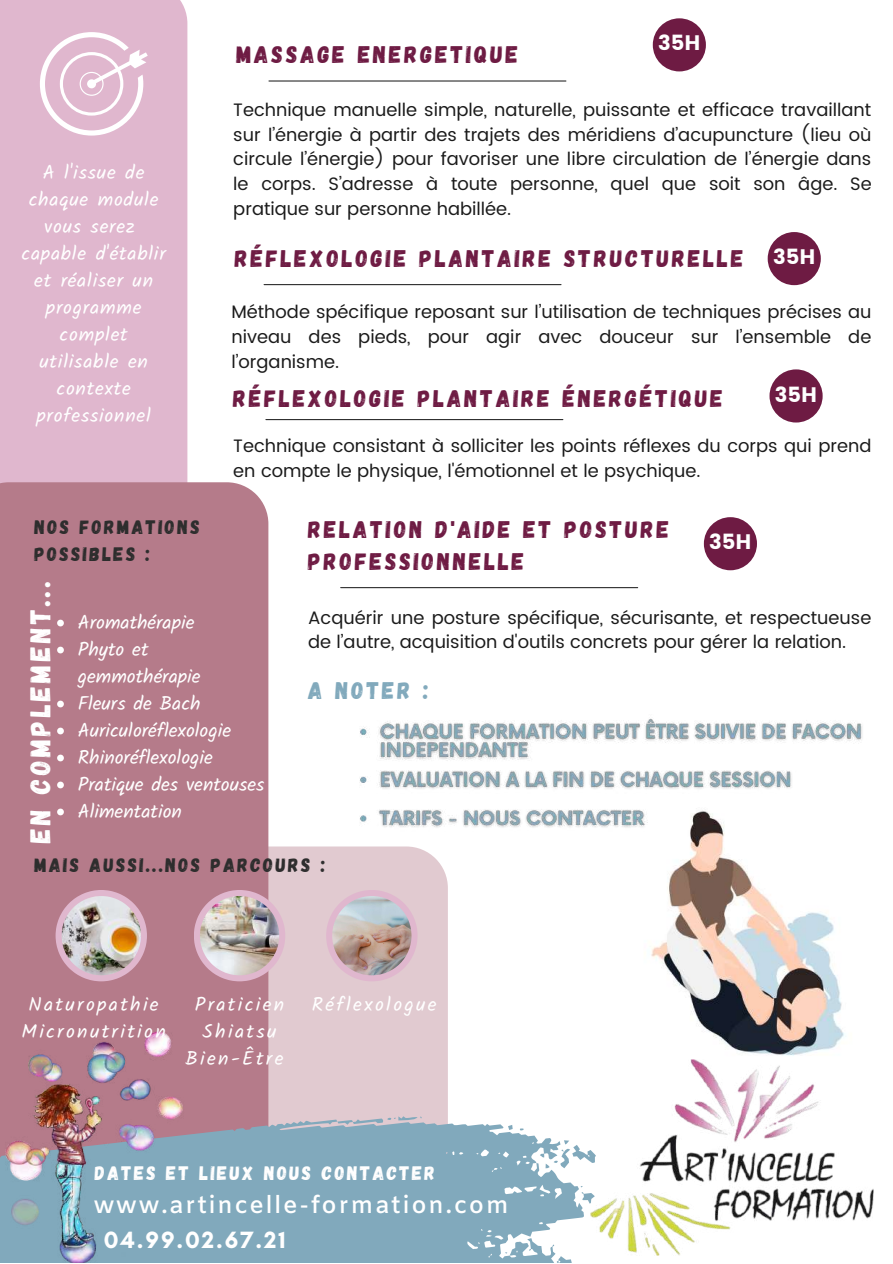
<style>
.page{position:relative;width:893px;height:1264px;background:#fff}
.page>*{position:absolute;margin:0;border:0;box-sizing:border-box;transform-origin:0 0}
.t1{font:28.5px "Gagalin";letter-spacing:.11em;color:#fff}
.t2{font:24px/32.5px "Gagalin";letter-spacing:.12em;color:#6e1b43}
.t3{font:600 24px "Amiko";letter-spacing:.08em;color:#fff}
.t4{font:700 24px "Glacial Indifference";letter-spacing:.08em;color:#fff}
.t5{font:24px "Gagalin";letter-spacing:.12em;color:#81a9bc}
.t6{font:21px "Poppins";color:#fff}
.t7{font:19.5px/27px "Kalam";color:#fff}
.t8{font:19.5px/27px "Kalam";letter-spacing:.04em;color:#fff;text-align:center}
.t9{font:19.5px/27px "Kalam";letter-spacing:.12em;color:#fff;text-align:center}
.t10{font:19.5px/27px "Gagalin";letter-spacing:.12em;color:#2d2d2d}
.t11{font:19.5px "Gagalin";letter-spacing:.12em;color:#fff}
.t12{font:18px/24.8px "Poppins";color:#1b1b1b;text-align:justify}
.s1{font-family:"Poppins";font-size:21px;color:#fff}
</style>
<div class="page">
<div style="left:0;top:0;width:187px;height:482px;background:#e0b7ce"></div>
<div style="left:0;top:846px;width:448px;height:409px;background:#e1cad0"></div>
<div style="left:0;top:482px;width:268px;height:608px;background:#b57b8a"></div>
<svg style="left:188px;top:1090px;width:396px;height:172px;fill:#81a9bc"></svg>
<svg style="left:508px;top:1124px;width:4px;height:6px"></svg>
<svg style="left:337px;top:1114px;width:85px;height:11px"></svg>
<svg style="left:539px;top:1139px;width:51px;height:29px"></svg>
<svg style="left:580px;top:1185px;width:10px;height:19px"></svg>
<img style="left:0;top:1026px;width:188px;height:236px">
<img style="left:651px;top:810px;width:194px;height:246px">
<img style="left:590px;top:1059px;width:283px;height:196px">
<svg style="left:40px;top:32px;width:108px;height:104px"></svg>
<div style="left:652px;top:18px;width:53px;height:53px;background:#6e1b43;border-radius:50%"></div>
<hr style="left:269px;top:80px;width:297px;height:2px;background:#2d2d2d">
<div style="left:703px;top:517px;width:54px;height:53px;background:#6e1b43;border-radius:50%"></div>
<hr style="left:341px;top:587px;width:296px;height:1px;background:#2d2d2d">
<svg style="left:194px;top:890px;width:91px;height:91px"></svg>
<img style="left:200px;top:896px;width:79px;height:79px">
<svg style="left:326px;top:890px;width:91px;height:91px"></svg>
<img style="left:332px;top:896px;width:79px;height:79px">
<svg style="left:56px;top:890px;width:91px;height:91px;background:#c491a3"></svg>
<img style="left:62px;top:896px;width:79px;height:79px">
<div style="left:767px;top:232px;width:53px;height:53px;background:#6e1b43;border-radius:50%"></div>
<hr style="left:264px;top:284px;width:297px;height:1px;background:#2d2d2d">
<hr style="left:266px;top:419px;width:297px;height:1px;background:#2d2d2d">
<div style="left:769px;top:369px;width:53px;height:53px;background:#6e1b43;border-radius:50%"></div>
<svg style="left:57px;top:619px;width:7px;height:7px"></svg>
<svg style="left:57px;top:646px;width:7px;height:7px"></svg>
<svg style="left:57px;top:700px;width:7px;height:7px"></svg>
<svg style="left:57px;top:727px;width:7px;height:7px"></svg>
<svg style="left:57px;top:754px;width:7px;height:7px"></svg>
<svg style="left:57px;top:781px;width:7px;height:7px"></svg>
<svg style="left:57px;top:808px;width:7px;height:7px"></svg>
<img style="left:360px;top:718px;width:502px;height:43px">
<img style="left:360px;top:770px;width:432px;height:19px">
<img style="left:360px;top:809px;width:295px;height:27px">
<p class="t8" style="left:22px;top:158px;width:146px">A l'issue de chaque module vous serez capable d'établir et réaliser un programme complet utilisable en contexte professionnel</p>
<p class="t10" style="left:35px;top:512px;width:167px">NOS FORMATIONS<br>POSSIBLES :</p>
<h2 class="t2" style="left:236px;top:37px;width:283px">MASSAGE ENERGETIQUE</h2>
<p class="t6" style="left:658px;top:31px;width:44px">35H</p>
<p class="t12" style="left:233px;top:97px;width:640px">Technique manuelle simple, naturelle, puissante et efficace travaillant sur l’énergie à partir des trajets des méridiens d’acupuncture (lieu où circule l’énergie) pour favoriser une libre circulation de l’énergie dans le corps. S’adresse à toute personne, quel que soit son âge. Se pratique sur personne habillée.</p>
<h2 class="t2" style="left:235px;top:241px;width:582px">RÉFLEXOLOGIE PLANTAIRE STRUCTURELLE <span class="s1">35H</span></h2>
<p class="t12" style="left:231px;top:300px;width:641px">Méthode spécifique reposant sur l’utilisation de techniques précises au niveau des pieds, pour agir avec douceur sur l’ensemble de l’organisme.</p>
<h2 class="t2" style="left:233px;top:381px;width:491px">RÉFLEXOLOGIE PLANTAIRE ÉNERGÉTIQUE</h2>
<p class="t6" style="left:774px;top:382px;width:44px">35H</p>
<p class="t12" style="left:233px;top:434px;width:639px">Technique consistant à solliciter les points réflexes du corps qui prend en compte le physique, l'émotionnel et le psychique.</p>
<h2 class="t2" style="left:308px;top:511px;width:362px">RELATION D'AIDE ET POSTURE<br>PROFESSIONNELLE</h2>
<p class="t6" style="left:709px;top:529px;width:44px">35H</p>
<h1 class="t1" style="left:22px;top:843px;width:264px;rotate:-90deg">EN COMPLEMENT...</h1>
<p class="t10" style="left:35px;top:851px;width:292px">MAIS AUSSI...NOS PARCOURS :</p>
<p class="t12" style="left:308px;top:605px;width:564px">Acquérir une posture spécifique, sécurisante, et respectueuse de l’autre, acquisition d'outils concrets pour gérer la relation.</p>
<p class="t7" style="left:78px;top:608px;width:188px">Aromathérapie<br>Phyto et gemmothérapie<br>Fleurs de Bach<br>Auriculoréflexologie<br>Rhinoréflexologie<br>Pratique des ventouses<br>Alimentation</p>
<h2 class="t5" style="left:308px;top:675px;width:122px">A NOTER :</h2>
<p class="t9" style="left:29px;top:990px;width:132px">Naturopathie</p>
<p class="t9" style="left:312px;top:990px;width:126px">Réflexologue</p>
<p class="t9" style="left:22px;top:1017px;width:146px">Micronutrition</p>
<p class="t9" style="left:185px;top:990px;width:100px">Praticien<br>Shiatsu<br>Bien-Être</p>
<p class="t11" style="left:95px;top:1160px;width:342px">DATES ET LIEUX NOUS CONTACTER</p>
<h2 class="t3" style="left:94px;top:1190px;width:416px">www.artincelle-formation.com</h2>
<h2 class="t4" style="left:104px;top:1225px;width:183px">04.99.02.67.21</h2>
</div>
